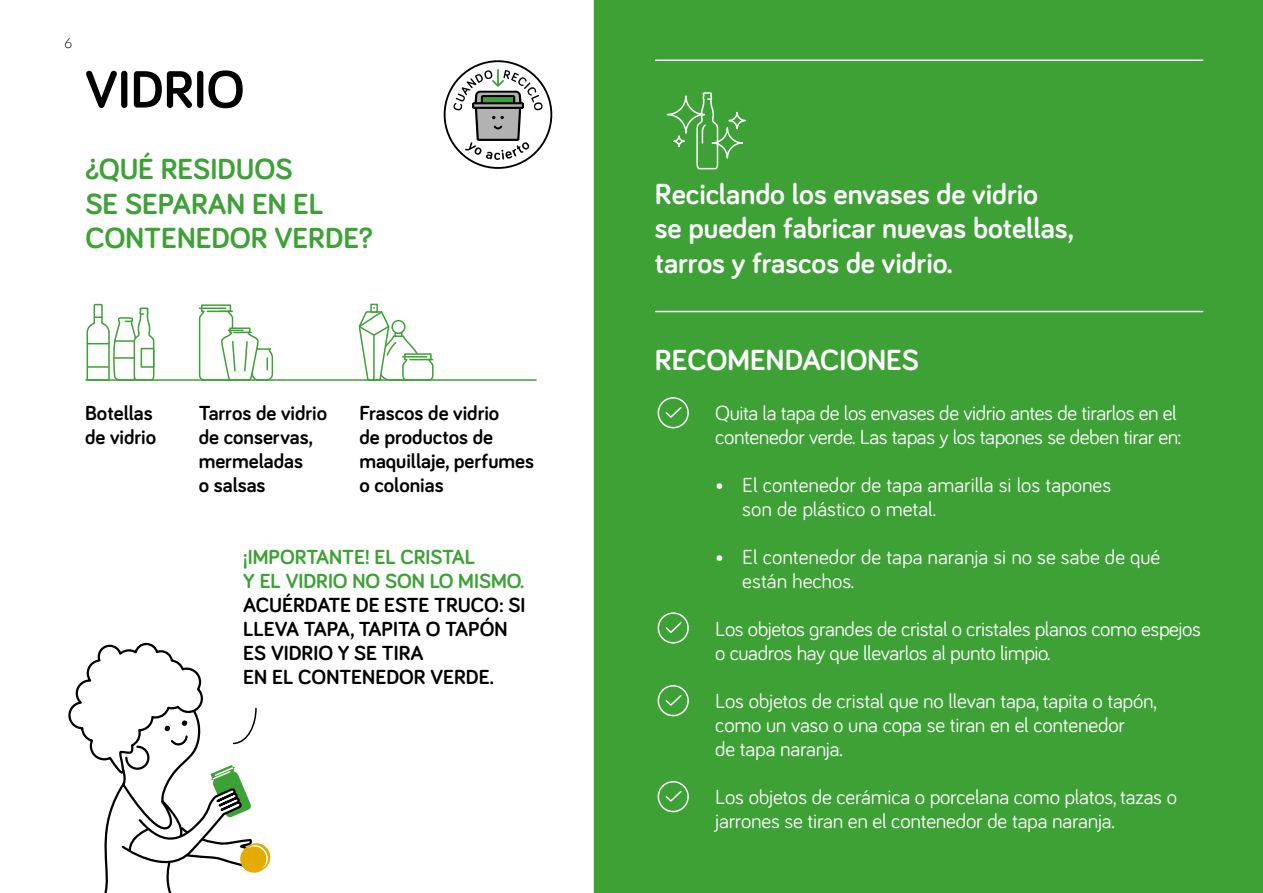
<style>
.page{position:relative;width:1263px;height:893px;background:#fff}
.page>*{position:absolute;margin:0;border:0;box-sizing:border-box;transform-origin:0 0}
.t1{font:700 54px "Bariol";color:#000}
.t2{font:700 30px/34.5px "Bariol";color:#fff}
.t3{font:700 30px/34.5px "Bariol";color:#3da136}
.t4{font:21px/24px "Bariol";letter-spacing:-.01em;color:#fff}
.t5{font:700 21px/24px "Bariol";color:#000}
.t6{font:700 21px/24px "Bariol";color:#3da136}
.t7{font:300 14.25px "Lato";color:#000}
</style>
<div class="page">
<div style="left:594px;top:0;width:669px;height:893px;background:#3da136"></div>
<svg style="left:86px;top:303px;width:69px;height:76px"></svg>
<div style="left:141px;top:349px;width:13px;height:18px;background:#fff"></div>
<div style="left:141px;top:348px;width:13px;height:20px;border:2px solid #3da136"></div>
<svg style="left:199px;top:304px;width:75px;height:75px"></svg>
<div style="left:370px;top:304px;width:8px;height:9px;border:2px solid #3da136"></div>
<svg style="left:359px;top:308px;width:75px;height:71px"></svg>
<hr style="left:86px;top:379px;width:450px;height:2px;background:#3da136">
<svg style="left:444px;top:60px;width:108px;height:109px"></svg>
<div style="left:242px;top:843px;width:28px;height:28px;border:2px solid #e2ac00;border-radius:50%"></div>
<svg style="left:68px;top:642px;width:201px;height:251px"></svg>
<hr style="left:656px;top:60px;width:547px;height:1px;background:#fff">
<hr style="left:656px;top:311px;width:547px;height:1px;background:#fff">
<div style="left:658px;top:397px;width:31px;height:31px;border:2px solid #fff;border-radius:50%"></div>
<svg style="left:664px;top:405px;width:19px;height:14px"></svg>
<div style="left:658px;top:612px;width:31px;height:32px;border:2px solid #fff;border-radius:50%"></div>
<svg style="left:664px;top:621px;width:19px;height:13px"></svg>
<div style="left:658px;top:685px;width:31px;height:31px;border:2px solid #fff;border-radius:50%"></div>
<svg style="left:664px;top:693px;width:19px;height:14px"></svg>
<div style="left:658px;top:781px;width:31px;height:31px;border:2px solid #fff;border-radius:50%"></div>
<svg style="left:664px;top:789px;width:19px;height:14px"></svg>
<svg style="left:666px;top:92px;width:81px;height:78px;background:#52ab4c"></svg>
<p class="t7" style="left:64px;top:35px;width:10px">6</p>
<h1 class="t1" style="left:85px;top:52px;width:161px">VIDRIO</h1>
<h2 class="t3" style="left:85px;top:151px;width:289px">¿QUÉ RESIDUOS<br>SE SEPARAN EN EL<br>CONTENEDOR VERDE?</h2>
<p class="t5" style="left:85px;top:400px;width:73px">Botellas de vidrio</p>
<p class="t5" style="left:199px;top:400px;width:130px">Tarros de vidrio de conservas, mermeladas<br>o salsas</p>
<p class="t5" style="left:359px;top:400px;width:176px">Frascos de vidrio<br>de productos de maquillaje, perfumes o colonias</p>
<p class="t6" style="left:243px;top:544px;width:283px">¡IMPORTANTE! EL CRISTAL<br>Y EL VIDRIO NO SON LO MISMO.</p>
<p class="t5" style="left:243px;top:592px;width:284px">ACUÉRDATE DE ESTE TRUCO: SI<br>LLEVA TAPA, TAPITA O TAPÓN<br>ES VIDRIO Y SE TIRA<br>EN EL CONTENEDOR VERDE.</p>
<h2 class="t2" style="left:655px;top:175px;width:421px">Reciclando los envases de vidrio<br>se pueden fabricar nuevas botellas, tarros y frascos de vidrio.</h2>
<h2 class="t2" style="left:655px;top:341px;width:266px">RECOMENDACIONES</h2>
<p class="t4" style="left:715px;top:400px;width:467px">Quita la tapa de los envases de vidrio antes de tirarlos en el contenedor verde. Las tapas y los tapones se deben tirar en:</p>
<p class="t4" style="left:742px;top:472px;width:370px;text-indent:-27px">• El contenedor de tapa amarilla si los tapones son de plástico o metal.</p>
<p class="t4" style="left:742px;top:544px;width:420px;text-indent:-27px">• El contenedor de tapa naranja si no se sabe de qué están hechos.</p>
<p class="t4" style="left:715px;top:616px;width:487px">Los objetos grandes de cristal o cristales planos como espejos o cuadros hay que llevarlos al punto limpio.</p>
<p class="t4" style="left:715px;top:688px;width:443px">Los objetos de cristal que no llevan tapa, tapita o tapón, como un vaso o una copa se tiran en el contenedor<br>de tapa naranja.</p>
<p class="t4" style="left:715px;top:784px;width:463px">Los objetos de cerámica o porcelana como platos, tazas o jarrones se tiran en el contenedor de tapa naranja.</p>
</div>
